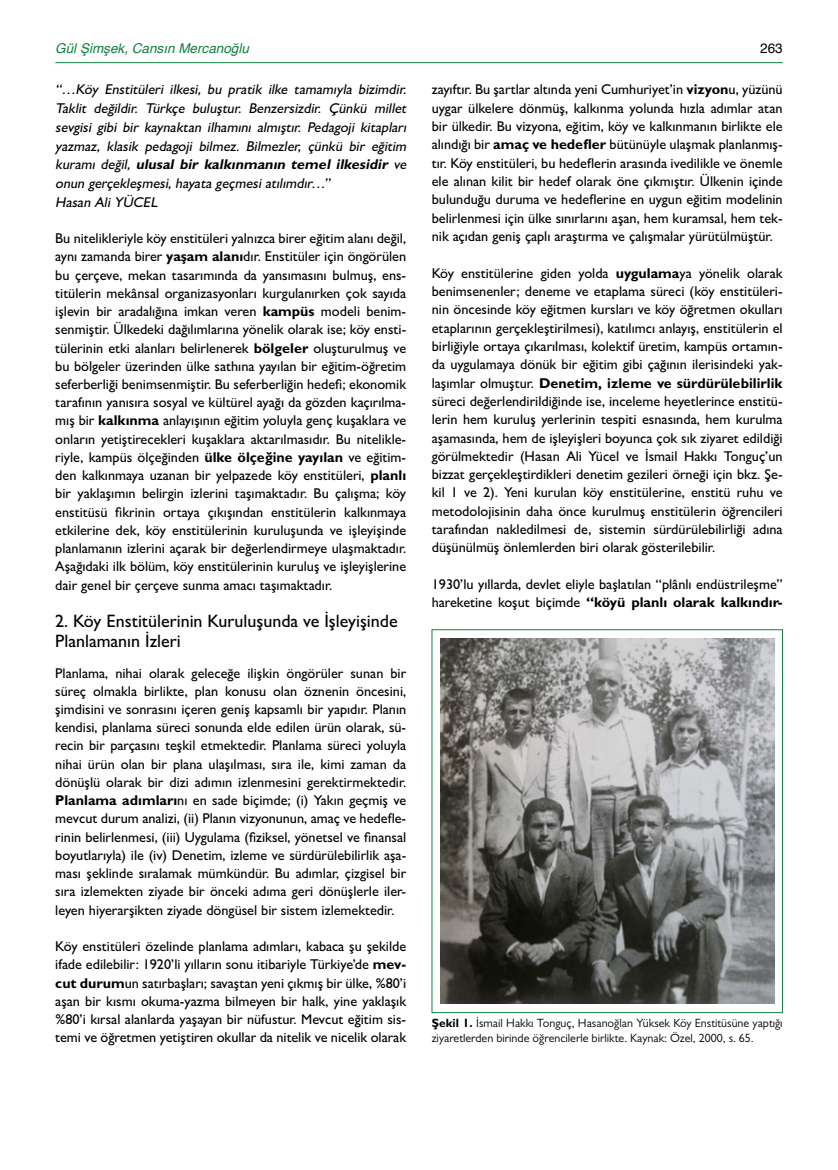
<style>
.page{position:relative;width:838px;height:1170px;background:#fff}
.page>*{position:absolute;margin:0;border:0;box-sizing:border-box;transform-origin:0 0}
.t1{font:500 18px/19.4px "Gill Sans MT Pro";color:#000}
.t2{font:500 14.25px/18.3px "Gill Sans MT Pro";color:#000;text-align:justify}
.t3{font:italic 500 14.25px/18.8px "Gill Sans MT Pro";color:#000}
.t4{font:italic 13.5px "Helvetica";color:#0f8140}
.t5{font:13.5px "Helvetica";color:#000}
.t6{font:12px/15.3px "Gill Sans MT Pro";color:#000}
.s1{font-weight:700}
</style>
<div class="page">
<hr style="left:55px;top:62px;width:727px;height:1px;background:#0f8140">
<img style="left:440px;top:638px;width:334px;height:365px">
<p class="t4" style="left:55px;top:37px;width:195px">Gül Şimşek, Cansın Mercanoğlu</p>
<p class="t5" style="left:760px;top:37px;width:24px">263</p>
<p class="t3" style="left:55px;top:80px;width:355px">“…Köy Enstitüleri ilkesi, bu pratik ilke tamamıyla bizimdir.<br>Taklit değildir. Türkçe buluştur. Benzersizdir. Çünkü millet sevgisi gibi bir kaynaktan ilhamını almıştır. Pedagoji kitapları yazmaz, klasik pedagoji bilmez. Bilmezler, çünkü bir eğitim kuramı değil, <span class="s1">ulusal bir kalkınmanın temel ilkesidir</span> ve onun gerçekleşmesi, hayata geçmesi atılımdır…”<br>Hasan Ali YÜCEL</p>
<p class="t2" style="left:55px;top:229px;width:352px">Bu nitelikleriyle köy enstitüleri yalnızca birer eğitim alanı değil, aynı zamanda birer <span class="s1">yaşam alanı</span>dır. Enstitüler için öngörülen bu çerçeve, mekan tasarımında da yansımasını bulmuş, ens&shy;titülerin mekânsal organizasyonları kurgulanırken çok sayıda işlevin bir aradalığına imkan veren <span class="s1">kampüs</span> modeli benim&shy;senmiştir. Ülkedeki dağılımlarına yönelik olarak ise; köy ensti&shy;tülerinin etki alanları belirlenerek <span class="s1">bölgeler</span> oluşturulmuş ve bu bölgeler üzerinden ülke sathına yayılan bir eğitim-öğretim seferberliği benimsenmiştir. Bu seferberliğin hedefi; ekonomik tarafının yanısıra sosyal ve kültürel ayağı da gözden kaçırılma&shy;mış bir <span class="s1">kalkınma</span> anlayışının eğitim yoluyla genç kuşaklara ve onların yetiştirecekleri kuşaklara aktarılmasıdır. Bu nitelikle&shy;riyle, kampüs ölçeğinden <span class="s1">ülke ölçeğine yayılan</span> ve eğitim&shy;den kalkınmaya uzanan bir yelpazede köy enstitüleri, <span class="s1">planlı </span>bir yaklaşımın belirgin izlerini taşımaktadır. Bu çalışma; köy enstitüsü fikrinin ortaya çıkışından enstitülerin kalkınmaya etkilerine dek, köy enstitülerinin kuruluşunda ve işleyişinde planlamanın izlerini açarak bir değerlendirmeye ulaşmaktadır.<br>Aşağıdaki ilk bölüm, köy enstitülerinin kuruluş ve işleyişlerine dair genel bir çerçeve sunma amacı taşımaktadır.</p>
<p class="t1" style="left:55px;top:611px;width:344px">2. Köy Enstitülerinin Kuruluşunda ve İşleyişinde<br>Planlamanın İzleri</p>
<p class="t2" style="left:55px;top:663px;width:352px">Planlama, nihai olarak geleceğe ilişkin öngörüler sunan bir süreç olmakla birlikte, plan konusu olan öznenin öncesini, şimdisini ve sonrasını içeren geniş kapsamlı bir yapıdır. Planın kendisi, planlama süreci sonunda elde edilen ürün olarak, sü&shy;recin bir parçasını teşkil etmektedir. Planlama süreci yoluyla nihai ürün olan bir plana ulaşılması, sıra ile, kimi zaman da dönüşlü olarak bir dizi adımın izlenmesini gerektirmektedir.<br><span class="s1">Planlama adımları</span>nı en sade biçimde; (i) Yakın geçmiş ve mevcut durum analizi, (ii) Planın vizyonunun, amaç ve hedefle&shy;rinin belirlenmesi, (iii) Uygulama (fiziksel, yönetsel ve finansal boyutlarıyla) ile (iv) Denetim, izleme ve sürdürülebilirlik aşa&shy;ması şeklinde sıralamak mümkündür. Bu adımlar, çizgisel bir sıra izlemekten ziyade bir önceki adıma geri dönüşlerle iler&shy;leyen hiyerarşikten ziyade döngüsel bir sistem izlemektedir.</p>
<p class="t2" style="left:55px;top:936px;width:352px">Köy enstitüleri özelinde planlama adımları, kabaca şu şekilde ifade edilebilir: 1920’li yılların sonu itibariyle Türkiye’de <span class="s1">mev&shy;cut durum</span>un satırbaşları; savaştan yeni çıkmış bir ülke, %80’i aşan bir kısmı okuma-yazma bilmeyen bir halk, yine yaklaşık %80’i kırsal alanlarda yaşayan bir nüfustur. Mevcut eğitim sis&shy;temi ve öğretmen yetiştiren okullar da nitelik ve nicelik olarak</p>
<p class="t2" style="left:432px;top:80px;width:352px">zayıftır. Bu şartlar altında yeni Cumhuriyet’in <span class="s1">vizyon</span>u, yüzünü uygar ülkelere dönmüş, kalkınma yolunda hızla adımlar atan bir ülkedir. Bu vizyona, eğitim, köy ve kalkınmanın birlikte ele alındığı bir <span class="s1">amaç ve hedefler</span> bütünüyle ulaşmak planlanmış&shy;tır. Köy enstitüleri, bu hedeflerin arasında ivedilikle ve önemle ele alınan kilit bir hedef olarak öne çıkmıştır. Ülkenin içinde bulunduğu duruma ve hedeflerine en uygun eğitim modelinin belirlenmesi için ülke sınırlarını aşan, hem kuramsal, hem tek&shy;nik açıdan geniş çaplı araştırma ve çalışmalar yürütülmüştür.</p>
<p class="t2" style="left:432px;top:263px;width:352px">Köy enstitülerine giden yolda <span class="s1">uygulama</span>ya yönelik olarak benimsenenler; deneme ve etaplama süreci (köy enstitüleri&shy;nin öncesinde köy eğitmen kursları ve köy öğretmen okulları etaplarının gerçekleştirilmesi), katılımcı anlayış, enstitülerin el birliğiyle ortaya çıkarılması, kolektif üretim, kampüs ortamın&shy;da uygulamaya dönük bir eğitim gibi çağının ilerisindeki yak&shy;laşımlar olmuştur. <span class="s1">Denetim, izleme ve sürdürülebilirlik </span>süreci değerlendirildiğinde ise, inceleme heyetlerince enstitü&shy;lerin hem kuruluş yerlerinin tespiti esnasında, hem kurulma aşamasında, hem de işleyişleri boyunca çok sık ziyaret edildiği görülmektedir (Hasan Ali Yücel ve İsmail Hakkı Tonguç’un bizzat gerçekleştirdikleri denetim gezileri örneği için bkz. Şe&shy;kil 1 ve 2). Yeni kurulan köy enstitülerine, enstitü ruhu ve metodolojisinin daha önce kurulmuş enstitülerin öğrencileri tarafından nakledilmesi de, sistemin sürdürülebilirliği adına düşünülmüş önlemlerden biri olarak gösterilebilir.</p>
<p class="t2" style="left:432px;top:575px;width:352px">1930’lu yıllarda, devlet eliyle başlatılan “plânlı endüstrileşme” hareketine koşut biçimde <span class="s1">“köyü planlı olarak kalkındır-</span></p>
<p class="t6" style="left:432px;top:1015px;width:352px"><span class="s1">Şekil 1.</span> İsmail Hakkı Tonguç, Hasanoğlan Yüksek Köy Enstitüsüne yaptığı ziyaretlerden birinde öğrencilerle birlikte. Kaynak: Özel, 2000, s. 65.</p>
</div>
